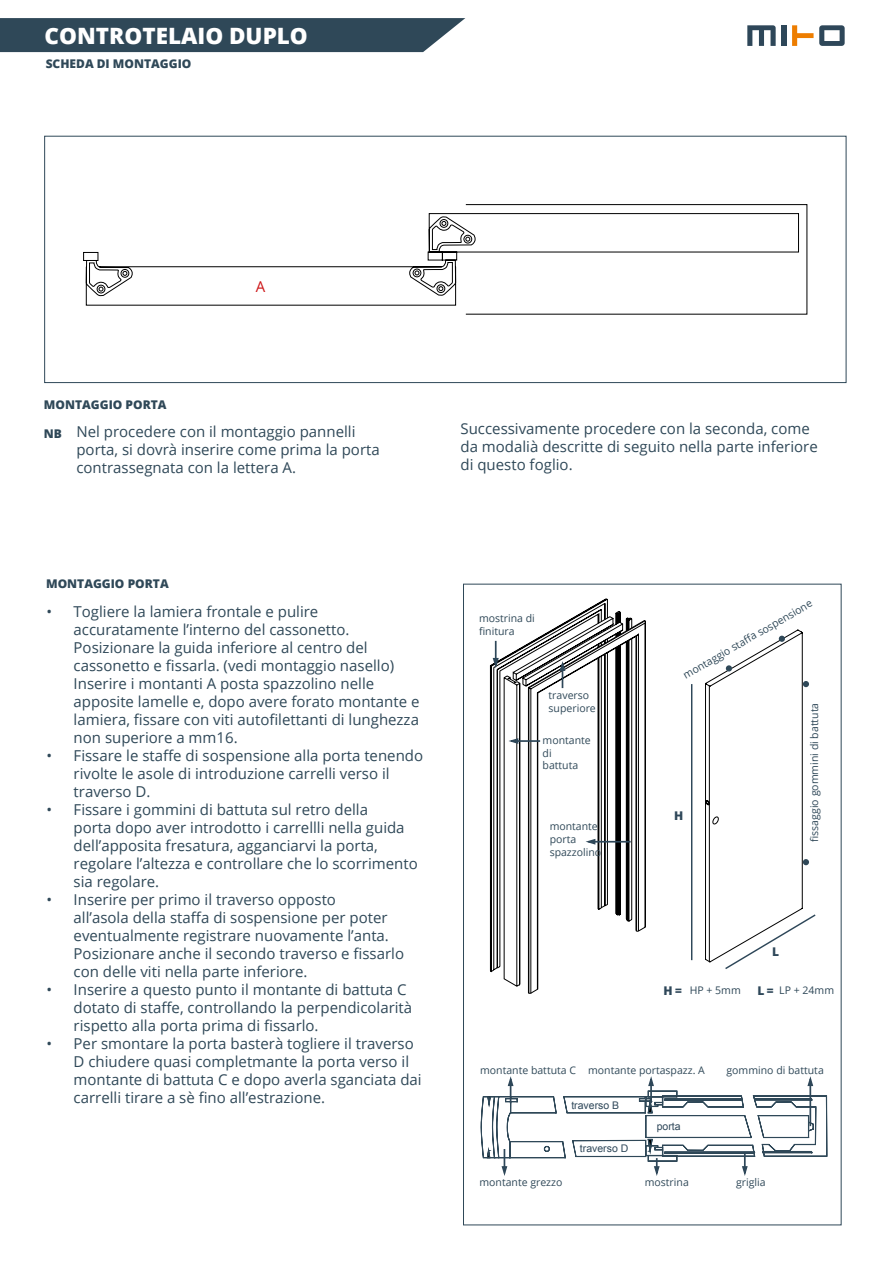
<style>
.page{position:relative;width:893px;height:1263px;background:#fff}
.page>*{position:absolute;margin:0;border:0;box-sizing:border-box;transform-origin:0 0}
.t1{font:800 22.5px "Open Sans";color:#fff}
.t2{font:15px/18px "Open Sans";color:#2f4858}
.t3{font:15px "Open Sans";color:#cd1719}
.t4{font:800 12px "Open Sans";color:#2f4858}
.t5{font:800 12px "Open Sans";color:#2e4759}
.t6{font:10.5px/12.6px "Open Sans";color:#2f4858}
.t7{font:10.5px "Arial";color:#2e4759}
.s1{font-weight:800;font-size:12px;color:#2e4759}
</style>
<div class="page">
<svg style="left:0;top:18px;width:465px;height:34px;background:#38505f"></svg>
<svg style="left:747px;top:25px;width:29px;height:21px"></svg>
<div style="left:781px;top:25px;width:5px;height:21px;background:#2e4759"></div>
<svg style="left:792px;top:25px;width:21px;height:21px"></svg>
<svg style="left:819px;top:25px;width:26px;height:21px"></svg>
<svg style="left:490px;top:599px;width:131px;height:394px"></svg>
<hr style="left:691px;top:684px;width:1px;height:276px;background:#2e4759">
<svg style="left:705px;top:629px;width:111px;height:340px"></svg>
<svg style="left:492px;top:641px;width:8px;height:30px"></svg>
<svg style="left:506px;top:737px;width:13px;height:8px"></svg>
<hr style="left:516px;top:740px;width:24px;height:2px;background:#2e4759">
<svg style="left:529px;top:613px;width:116px;height:380px"></svg>
<hr style="left:593px;top:841px;width:38px;height:1px;background:#2e4759">
<svg style="left:481px;top:1076px;width:346px;height:100px"></svg>
<svg style="left:83px;top:213px;width:716px;height:102px"></svg>
<div style="left:465px;top:204px;width:342px;height:110px;border:1px solid #000"></div>
<div style="left:45px;top:136px;width:801px;height:247px;border:1px solid #2f4858"></div>
<h1 class="t1" style="left:45px;top:18px;width:265px">CONTROTELAIO DUPLO</h1>
<p class="t4" style="left:46px;top:54px;width:147px">SCHEDA DI MONTAGGIO</p>
<p class="t3" style="left:256px;top:276px;width:11px">A</p>
<p class="t4" style="left:44px;top:395px;width:124px">MONTAGGIO PORTA</p>
<p class="t2" style="left:76px;top:422px;width:305px">Nel procedere con il montaggio pannelli porta, si dovrà inserire come prima la porta contrassegnata con la lettera A.</p>
<p class="t2" style="left:460px;top:419px;width:359px">Successivamente procedere con la seconda, come da modalià descritte di seguito nella parte inferiore di questo foglio.</p>
<p class="t4" style="left:44px;top:425px;width:20px">NB</p>
<p class="t4" style="left:46px;top:575px;width:124px">MONTAGGIO PORTA</p>
<p class="t2" style="left:74px;top:602px;width:347px;text-indent:-27px">• Togliere la lamiera frontale e pulire accuratamente l’interno del cassonetto.<br>Posizionare la guida inferiore al centro del cassonetto e fissarla. (vedi montaggio nasello)<br>Inserire i montanti A posta spazzolino nelle apposite lamelle e, dopo avere forato montante e lamiera, fissare con viti autofilettanti di lunghezza non superiore a mm16.</p>
<p class="t2" style="left:74px;top:746px;width:351px;text-indent:-27px">• Fissare le staffe di sospensione alla porta tenendo rivolte le asole di introduzione carrelli verso il traverso D.</p>
<p class="t2" style="left:74px;top:800px;width:346px;text-indent:-27px">• Fissare i gommini di battuta sul retro della<br>porta dopo aver introdotto i carrellli nella guida dell’apposita fresatura, agganciarvi la porta, regolare l’altezza e controllare che lo scorrimento sia regolare.</p>
<p class="t2" style="left:74px;top:890px;width:332px;text-indent:-27px">• Inserire per primo il traverso opposto<br>all’asola della staffa di sospensione per poter eventualmente registrare nuovamente l’anta.<br>Posizionare anche il secondo traverso e fissarlo con delle viti nella parte inferiore.</p>
<p class="t2" style="left:74px;top:980px;width:340px;text-indent:-27px">• Inserire a questo punto il montante di battuta C dotato di staffe, controllando la perpendicolarità rispetto alla porta prima di fissarlo.</p>
<p class="t2" style="left:74px;top:1034px;width:350px;text-indent:-27px">• Per smontare la porta basterà togliere il traverso D chiudere quasi completmante la porta verso il montante di battuta C e dopo averla sganciata dai carrelli tirare a sè fino all’estrazione.</p>
<p class="t6" style="left:479px;top:612px;width:57px">mostrina di finitura</p>
<p class="t6" style="left:549px;top:689px;width:49px">traverso superiore</p>
<p class="t6" style="left:543px;top:734px;width:50px">montante di<br>battuta</p>
<p class="t6" style="left:550px;top:820px;width:53px">montante porta spazzolino</p>
<p class="t6" style="left:681px;top:670px;width:149px;rotate:-30deg">montaggio staff a sospensione</p>
<p class="t5" style="left:674px;top:806px;width:11px">H</p>
<p class="t6" style="left:808px;top:842px;width:140px;rotate:-90deg">fissaggio gommini di battuta</p>
<p class="t5" style="left:772px;top:942px;width:8px">L</p>
<p class="t6" style="left:664px;top:984px;width:79px"><span class="s1">H =</span> HP + 5mm</p>
<p class="t6" style="left:757px;top:984px;width:78px"><span class="s1">L =</span> LP + 24mm</p>
<p class="t6" style="left:480px;top:1064px;width:226px">montante battuta C montante portaspazz. A</p>
<p class="t6" style="left:726px;top:1064px;width:99px">gommino di battuta</p>
<p class="t7" style="left:571px;top:1098px;width:49px">traverso B</p>
<p class="t7" style="left:580px;top:1141px;width:50px">traverso D</p>
<p class="t7" style="left:657px;top:1119px;width:25px">porta</p>
<p class="t6" style="left:479px;top:1176px;width:84px">montante grezzo</p>
<p class="t6" style="left:645px;top:1176px;width:46px">mostrina</p>
<p class="t6" style="left:736px;top:1176px;width:31px">griglia</p>
</div>
